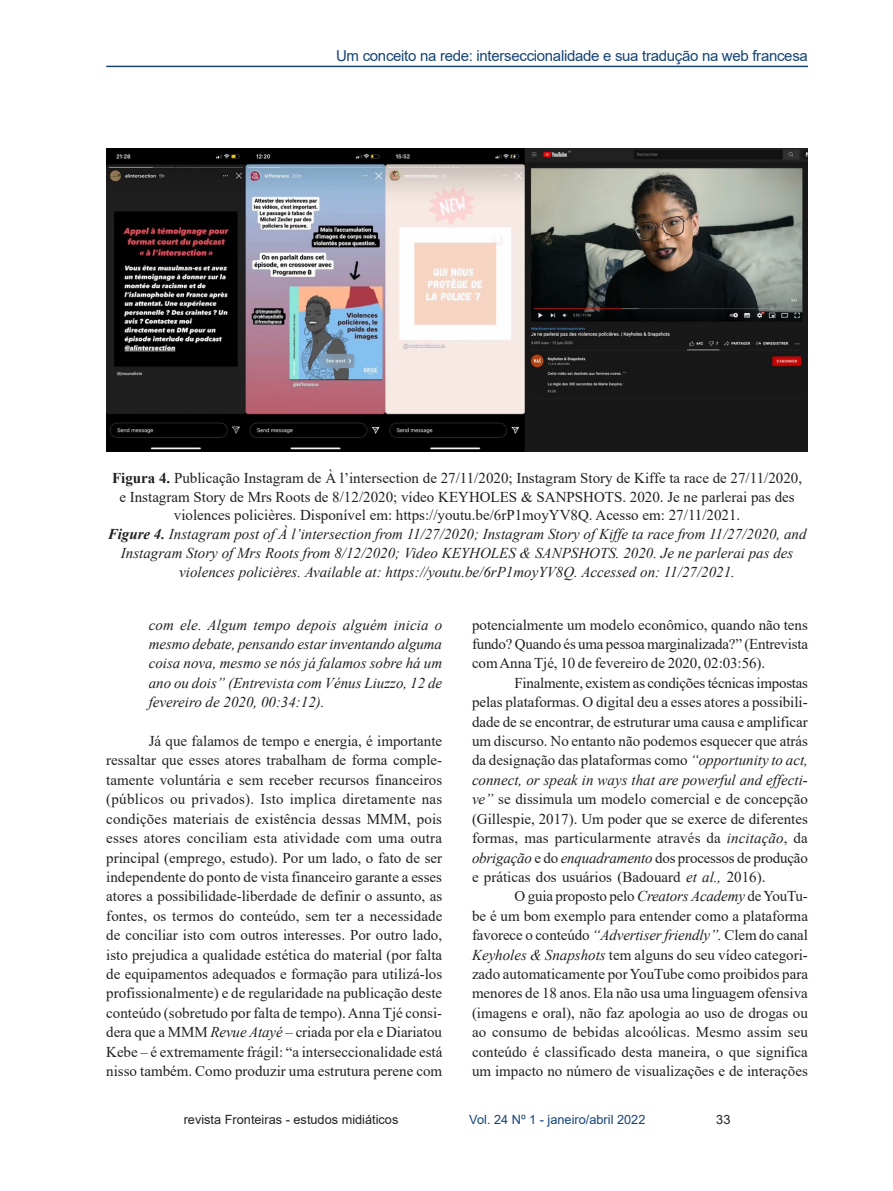
<style>
.page{position:relative;width:893px;height:1191px;background:#fff}
.page>*{position:absolute;margin:0;border:0;box-sizing:border-box;transform-origin:0 0}
.TEXTO{font:15px/19.4px "Times New Roman";color:#231f20;text-align:justify}
.LEGENDAS{font:italic 15px/18.8px "Times New Roman";color:#231f20;text-align:center}
.LEGENDAS-2{font:15px/18.8px "Times New Roman";color:#231f20;text-align:center}
.CITAÇÃO{font:italic 15px/19.4px "Times New Roman";color:#231f20;text-align:justify}
.t1{font:15px "Arial";letter-spacing:-.02em;color:#164476}
.t2{font:12.75px "Arial";color:#231f20}
.t3{font:12.75px "Arial";color:#164476}
.s1{font-weight:700}
.s2{font-style:italic}
</style>
<div class="page">
<hr style="left:106px;top:66px;width:702px;height:1px;background:#164476">
<img style="left:106px;top:149px;width:702px;height:302px">
<p class="t1" style="left:336px;top:45px;width:473px">Um conceito na rede: interseccionalidade e sua tradução na web francesa</p>
<p class="LEGENDAS-2" style="left:112px;top:468px;width:692px"><span class="s1">Figura 4.</span> Publicação Instagram de À l’intersection de 27/11/2020; Instagram Story de Kiffe ta race de 27/11/2020, e Instagram Story de Mrs Roots de 8/12/2020; vídeo KEYHOLES &amp; SANPSHOTS. 2020. Je ne parlerai pas des violences policières. Disponível em: https://youtu.be/6rP1moyYV8Q. Acesso em: 27/11/2021.</p>
<p class="LEGENDAS" style="left:108px;top:524px;width:700px"><span class="s1">Figure 4.</span> Instagram post of À l’intersection from 11/27/2020; Instagram Story of Kiffe ta race from 11/27/2020, and<br>Instagram Story of Mrs Roots from 8/12/2020; Video KEYHOLES &amp; SANPSHOTS. 2020. Je ne parlerai pas des violences policières. Available at: https://youtu.be/6rP1moyYV8Q. Accessed on: 11/27/2021.</p>
<p class="CITAÇÃO" style="left:149px;top:614px;width:295px">com ele. Algum tempo depois alguém inicia o mesmo debate, pensando estar inventando alguma coisa nova, mesmo se nós já falamos sobre há um ano ou dois” (Entrevista com Vénus Liuzzo, 12 de fevereiro de 2020, 00:34:12).</p>
<p class="TEXTO" style="left:106px;top:731px;width:338px;text-indent:43px">Já que falamos de tempo e energia, é importante ressaltar que esses atores trabalham de forma comple&shy;tamente voluntária e sem receber recursos financeiros (públicos ou privados). Isto implica diretamente nas condições materiais de existência dessas MMM, pois esses atores conciliam esta atividade com uma outra principal (emprego, estudo). Por um lado, o fato de ser independente do ponto de vista financeiro garante a esses atores a possibilidade-liberdade de definir o assunto, as fontes, os termos do conteúdo, sem ter a necessidade de conciliar isto com outros interesses. Por outro lado, isto prejudica a qualidade estética do material (por falta de equipamentos adequados e formação para utilizá-los profissionalmente) e de regularidade na publicação deste conteúdo (sobretudo por falta de tempo). Anna Tjé consi&shy;dera que a MMM <span class="s2">Revue Atayé</span> – criada por ela e Diariatou Kebe – é extremamente frágil: “a interseccionalidade está nisso também. Como produzir uma estrutura perene com</p>
<p class="TEXTO" style="left:472px;top:614px;width:337px">potencialmente um modelo econômico, quando não tens fundo? Quando és uma pessoa marginalizada?” (Entrevista com Anna Tjé, 10 de fevereiro de 2020, 02:03:56).</p>
<p class="TEXTO" style="left:472px;top:672px;width:338px;text-indent:43px">Finalmente, existem as condições técnicas impostas pelas plataformas. O digital deu a esses atores a possibili&shy;dade de se encontrar, de estruturar uma causa e amplificar um discurso. No entanto não podemos esquecer que atrás da designação das plataformas como <span class="s2">“opportunity to act, connect, or speak in ways that are powerful and effecti&shy;ve”</span> se dissimula um modelo comercial e de concepção (Gillespie, 2017). Um poder que se exerce de diferentes formas, mas particularmente através da <span class="s2">incitação</span>, da <span class="s2">obrigação</span> e do <span class="s2">enquadramento</span> dos processos de produção e práticas dos usuários (Badouard <span class="s2">et al.,</span> 2016).</p>
<p class="TEXTO" style="left:472px;top:886px;width:337px;text-indent:43px">O guia proposto pelo <span class="s2">Creators Academy</span> de YouTu&shy;be é um bom exemplo para entender como a plataforma favorece o conteúdo <span class="s2">“Advertiser friendly”.</span> Clem do canal <span class="s2">Keyholes &amp; Snapshots</span> tem alguns do seu vídeo categori&shy;zado automaticamente por YouTube como proibidos para menores de 18 anos. Ela não usa uma linguagem ofensiva (imagens e oral), não faz apologia ao uso de drogas ou ao consumo de bebidas alcoólicas. Mesmo assim seu conteúdo é classificado desta maneira, o que significa um impacto no número de visualizações e de interações</p>
<p class="t2" style="left:184px;top:1110px;width:216px">revista Fronteiras - estudos midiáticos</p>
<p class="t3" style="left:469px;top:1110px;width:178px">Vol. 24 Nº 1 - janeiro/abril 2022</p>
<p class="t2" style="left:716px;top:1110px;width:16px">33</p>
</div>
